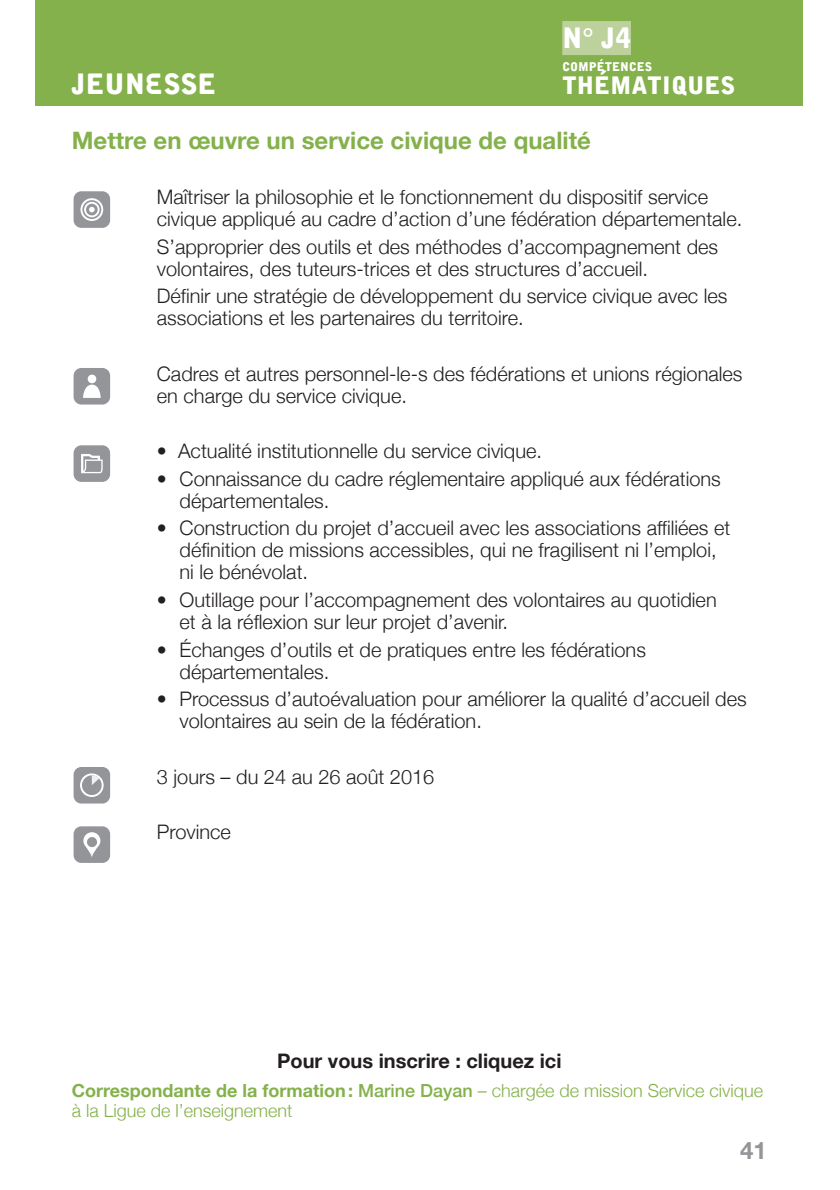
<style>
.page{position:relative;width:840px;height:1190px;background:#fff}
.page>*{position:absolute;margin:0;border:0;box-sizing:border-box;transform-origin:0 0}
.t1{font:28px "Alpha Ligue";color:#fff}
.t2{font:700 24px "Helvetica Neue";color:#84b14b}
.t3{font:24px "Alpha Ligue";color:#fff}
.t4{font:700 24px "Helvetica Neue";color:#939598}
.t5{font:300 20px/22px "Helvetica Neue";color:#231f20}
.t6{font:700 20px "Helvetica Neue";color:#231f20}
.t7{font:300 18px/20px "Helvetica Neue";color:#84b14b}
.t8{font:12px "Alpha Ligue";color:#fff}
.s1{font-weight:700}
.s2{font-weight:500}
</style>
<div class="page">
<div style="left:36px;top:0;width:767px;height:105px;background:#84b14b"></div>
<svg style="left:74px;top:191px;width:36px;height:37px"></svg>
<svg style="left:74px;top:368px;width:36px;height:37px"></svg>
<svg style="left:74px;top:445px;width:36px;height:37px"></svg>
<svg style="left:74px;top:767px;width:36px;height:37px"></svg>
<div style="left:74px;top:826px;width:36px;height:37px;background:#939598;border-radius:8px"></div>
<div style="left:83px;top:832px;width:17px;height:17px;background:#fff;border-radius:50%"></div>
<svg style="left:84px;top:843px;width:16px;height:15px"></svg>
<div style="left:87px;top:837px;width:10px;height:10px;background:#939598;border-radius:50%"></div>
<div style="left:562px;top:21px;width:69px;height:34px;background:#bcd19c"></div>
<h1 class="t1" style="left:562px;top:22px;width:70px">N° J4</h1>
<p class="t8" style="left:562px;top:60px;width:91px">COMPÉTENCES</p>
<h1 class="t1" style="left:72px;top:68px;width:146px">JEUNESSE</h1>
<p class="t3" style="left:562px;top:72px;width:174px">THÉMATIQUES</p>
<p class="t2" style="left:72px;top:125px;width:521px">Mettre en œuvre un service civique de qualité</p>
<p class="t5" style="left:157px;top:185px;width:587px">Maîtriser la philosophie et le fonctionnement du dispositif service civique appliqué au cadre d’action d’une fédération départementale.</p>
<p class="t5" style="left:157px;top:235px;width:563px">S’approprier des outils et des méthodes d’accompagnement des volontaires, des tuteurs-trices et des structures d’accueil.</p>
<p class="t5" style="left:157px;top:285px;width:572px">Définir une stratégie de développement du service civique avec les associations et les partenaires du territoire.</p>
<p class="t5" style="left:157px;top:362px;width:587px">Cadres et autres personnel-le-s des fédérations et unions régionales en charge du service civique.</p>
<p class="t5" style="left:157px;top:439px;width:387px">• Actualité institutionnelle du service civique.</p>
<p class="t5" style="left:180px;top:467px;width:543px;text-indent:-23px">• Connaissance du cadre réglementaire appliqué aux fédérations départementales.</p>
<p class="t5" style="left:180px;top:517px;width:552px;text-indent:-23px">• Construction du projet d’accueil avec les associations affiliées et définition de missions accessibles, qui ne fragilisent ni l’emploi, ni le bénévolat.</p>
<p class="t5" style="left:180px;top:588px;width:539px;text-indent:-23px">• Outillage pour l’accompagnement des volontaires au quotidien et à la réflexion sur leur projet d’avenir.</p>
<p class="t5" style="left:180px;top:638px;width:468px;text-indent:-23px">• Échanges d’outils et de pratiques entre les fédérations départementales.</p>
<p class="t5" style="left:180px;top:688px;width:569px;text-indent:-23px">• Processus d’autoévaluation pour améliorer la qualité d’accueil des volontaires au sein de la fédération.</p>
<p class="t5" style="left:157px;top:765px;width:279px">3 jours – du 24 au 26 août 2016</p>
<p class="t5" style="left:157px;top:821px;width:76px">Province</p>
<p class="t6" style="left:277px;top:1048px;width:286px">Pour vous inscrire : cliquez ici</p>
<p class="t7" style="left:72px;top:1080px;width:693px"><span class="s1">Correspondante de la formation :</span> <span class="s2">Marine Dayan</span> – chargée de mission Service civique à la Ligue de l’enseignement</p>
<p class="t4" style="left:740px;top:1136px;width:28px">41</p>
</div>
